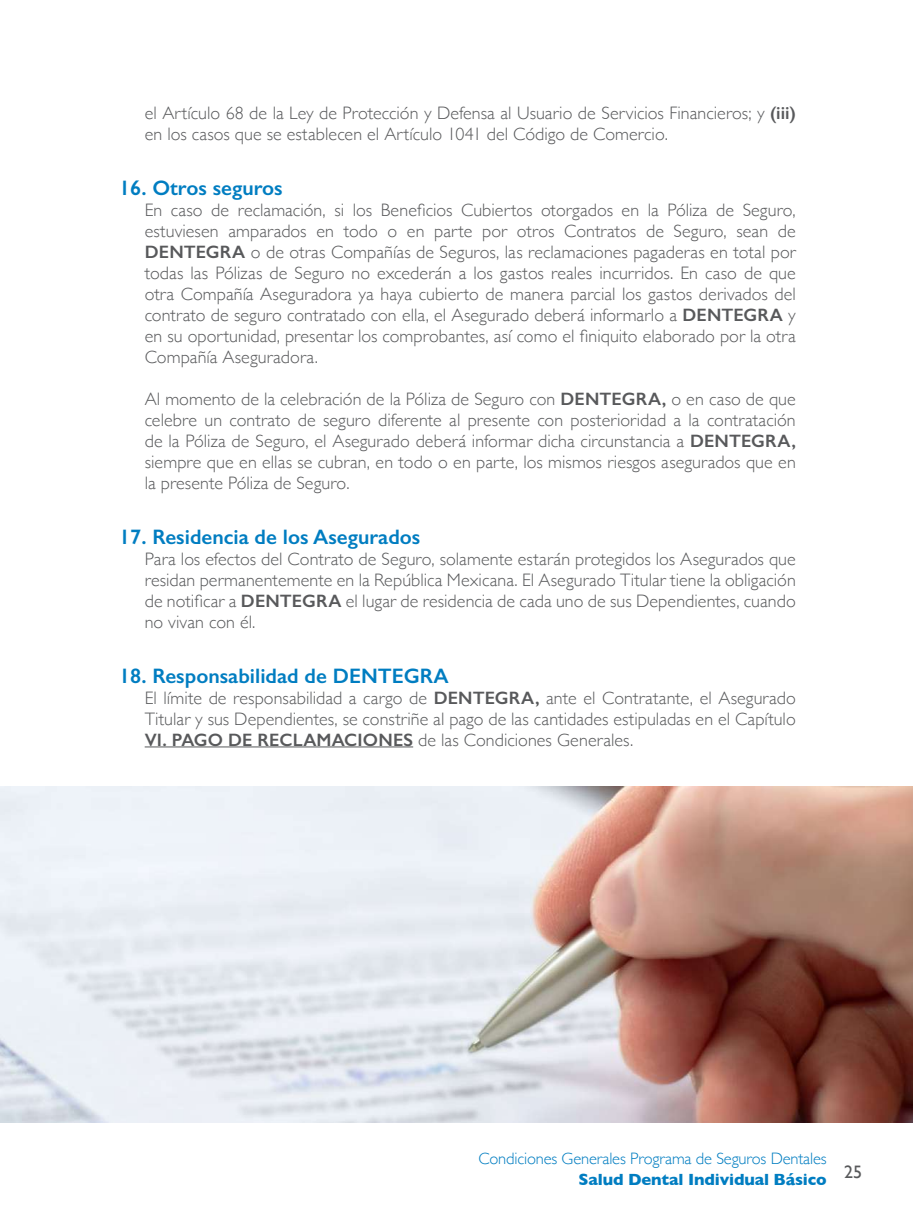
<style>
.page{position:relative;width:915px;height:1212px;background:#fff}
.page>*{position:absolute;margin:0;border:0;box-sizing:border-box;transform-origin:0 0}
.t1{font:600 21px "Gill Sans";color:#007dc1}
.t2{font:300 18px/21px "Gill Sans";letter-spacing:.005em;color:#58595b;text-align:justify}
.t3{font:18px "Gill Sans";color:#58595b}
.t4{font:300 16.5px "Gill Sans";letter-spacing:-.01em;color:#007dc1}
.t5{font:700 16.5px "Gill Sans";letter-spacing:-.01em;color:#007dc1}
.s1{font-weight:600}
</style>
<div class="page">
<hr style="left:145px;top:746px;width:268px;height:1px;background:#58595b">
<img style="left:0;top:787px;width:912px;height:335px">
<p class="t2" style="left:145px;top:102px;width:652px">el Artículo 68 de la Ley de Protección y Defensa al Usuario de Servicios Financieros; y <span class="s1">(iii) </span>en los casos que se establecen el Artículo 1041 del Código de Comercio.</p>
<p class="t1" style="left:119px;top:175px;width:165px">16. Otros seguros</p>
<p class="t2" style="left:145px;top:199px;width:652px">En caso de reclamación, si los Beneficios Cubiertos otorgados en la Póliza de Seguro, estuviesen amparados en todo o en parte por otros Contratos de Seguro, sean de <span class="s1">DENTEGRA</span> o de otras Compañías de Seguros, las reclamaciones pagaderas en total por todas las Pólizas de Seguro no excederán a los gastos reales incurridos. En caso de que otra Compañía Aseguradora ya haya cubierto de manera parcial los gastos derivados del contrato de seguro contratado con ella, el Asegurado deberá informarlo a <span class="s1">DENTEGRA</span> y en su oportunidad, presentar los comprobantes, así como el finiquito elaborado por la otra Compañía Aseguradora.</p>
<p class="t2" style="left:145px;top:388px;width:652px">Al momento de la celebración de la Póliza de Seguro con <span class="s1">DENTEGRA,</span> o en caso de que celebre un contrato de seguro diferente al presente con posterioridad a la contratación de la Póliza de Seguro, el Asegurado deberá informar dicha circunstancia a <span class="s1">DENTEGRA, </span>siempre que en ellas se cubran, en todo o en parte, los mismos riesgos asegurados que en la presente Póliza de Seguro.</p>
<p class="t1" style="left:119px;top:524px;width:303px">17. Residencia de los Asegurados</p>
<p class="t2" style="left:145px;top:548px;width:652px">Para los efectos del Contrato de Seguro, solamente estarán protegidos los Asegurados que residan permanentemente en la República Mexicana. El Asegurado Titular tiene la obligación de notificar a <span class="s1">DENTEGRA</span> el lugar de residencia de cada uno de sus Dependientes, cuando no vivan con él.</p>
<p class="t1" style="left:119px;top:663px;width:331px">18. Responsabilidad de DENTEGRA</p>
<p class="t2" style="left:145px;top:686px;width:652px">El límite de responsabilidad a cargo de <span class="s1">DENTEGRA,</span> ante el Contratante, el Asegurado Titular y sus Dependientes, se constriñe al pago de las cantidades estipuladas en el Capítulo <span class="s1">VI. PAGO DE RECLAMACIONES</span> de las Condiciones Generales.</p>
<p class="t4" style="left:478px;top:1145px;width:349px">Condiciones Generales Programa de Seguros Dentales</p>
<p class="t5" style="left:578px;top:1166px;width:249px">Salud Dental Individual Básico</p>
<p class="t3" style="left:844px;top:1161px;width:19px">25</p>
</div>
